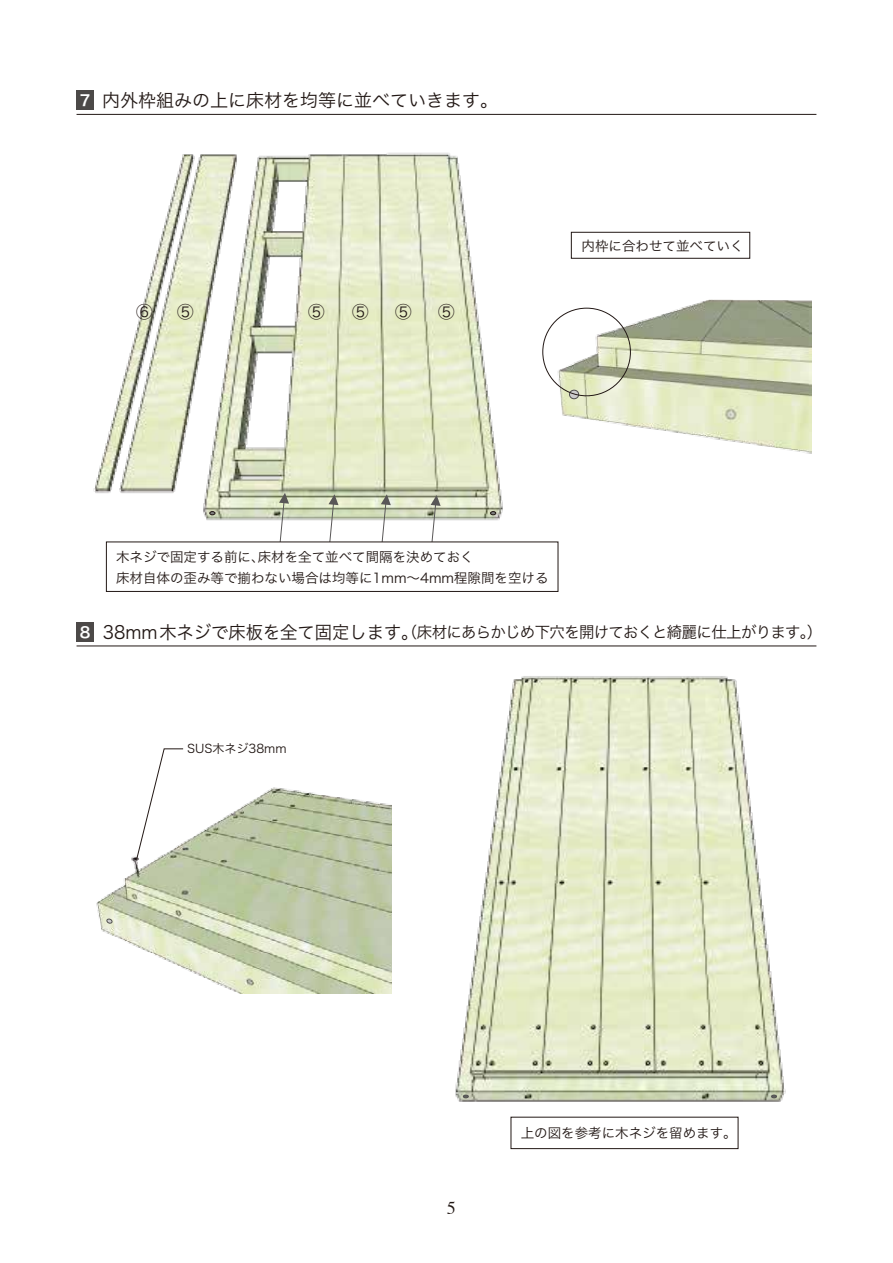
<style>
.page{position:relative;width:893px;height:1263px;background:#fff}
.page>*{position:absolute;margin:0;border:0;box-sizing:border-box;transform-origin:0 0}
.t1{font:18px "Hira Kaku Pro W3";color:#221815}
.t2{font:18px "Times";color:#221815}
.t3{font:16.5px "Hira Kaku Pro W3";color:#221815}
.t4{font:15.75px "Hira Kaku Pro W3";letter-spacing:-.045em;color:#221815}
.t5{font:15px "Hira Kaku Pro W6";color:#fff}
.t6{font:13.5px/21px "Hira Kaku Pro W3";color:#221815}
.t7{font:12px "Hira Kaku Pro W3";color:#221815}
.s1{font-family:"Hira Kaku Pro W6";font-size:15px;color:#fff}
.s2{font-size:18px}
</style>
<div class="page">
<img style="left:455px;top:676px;width:331px;height:445px">
<img style="left:96px;top:787px;width:296px;height:207px">
<img style="left:76px;top:105px;width:717px;height:453px">
<img style="left:481px;top:285px;width:331px;height:177px">
<div style="left:571px;top:232px;width:179px;height:26px;background:#fff;border:1px solid #221815"></div>
<div style="left:511px;top:1117px;width:227px;height:32px;background:#fff;border:1px solid #221815"></div>
<hr style="left:77px;top:114px;width:739px;height:1px;background:#221815">
<div style="left:77px;top:622px;width:17px;height:20px;background:#4c4948"></div>
<hr style="left:77px;top:646px;width:739px;height:1px;background:#221815">
<svg style="left:328px;top:494px;width:10px;height:48px"></svg>
<svg style="left:278px;top:493px;width:11px;height:49px"></svg>
<svg style="left:380px;top:494px;width:11px;height:48px"></svg>
<svg style="left:430px;top:495px;width:11px;height:47px"></svg>
<svg style="left:136px;top:748px;width:47px;height:112px"></svg>
<div style="left:77px;top:90px;width:17px;height:20px;background:#4c4948"></div>
<div style="left:106px;top:542px;width:452px;height:50px;background:#fff;border:1px solid #221815"></div>
<svg style="left:209px;top:511px;width:6px;height:4px"></svg>
<svg style="left:490px;top:511px;width:6px;height:4px"></svg>
<svg style="left:569px;top:390px;width:10px;height:9px"></svg>
<div style="left:569px;top:390px;width:10px;height:9px;border:1px solid #515050;border-radius:50%"></div>
<svg style="left:107px;top:918px;width:5px;height:5px"></svg>
<svg style="left:463px;top:1095px;width:5px;height:3px"></svg>
<svg style="left:771px;top:1095px;width:6px;height:3px"></svg>
<p class="t5" style="left:80px;top:87px;width:12px">7</p>
<h1 class="t1" style="left:102px;top:84px;width:397px">内外枠組みの上に床材を均等に並べていきます。</h1>
<p class="t3" style="left:136px;top:297px;width:18px">⑥</p>
<p class="t3" style="left:177px;top:297px;width:18px">⑤</p>
<p class="t3" style="left:308px;top:297px;width:18px">⑤</p>
<p class="t3" style="left:352px;top:297px;width:18px">⑤</p>
<p class="t3" style="left:395px;top:297px;width:18px">⑤</p>
<p class="t3" style="left:438px;top:297px;width:18px">⑤</p>
<p class="t6" style="left:582px;top:234px;width:163px">内枠に合わせて並べていく</p>
<p class="t6" style="left:116px;top:545px;width:434px">木ネジで固定する前に、床材を全て並べて間隔を決めておく<br>床材自体の歪み等で揃わない場合は均等に1mm～4mm程隙間を空ける</p>
<p class="t4" style="left:80px;top:618px;width:744px"><span class="s1">8</span> <span class="s2">38mm木ネジで床板を全て固定します。</span>（床材にあらかじめ下穴を開けておくと綺麗に仕上がります。）</p>
<p class="t7" style="left:187px;top:738px;width:101px">SUS木ネジ38mm</p>
<h1 class="t2" style="left:447px;top:1200px;width:10px">5</h1>
<p class="t6" style="left:521px;top:1121px;width:217px">上の図を参考に木ネジを留めます。</p>
</div>
